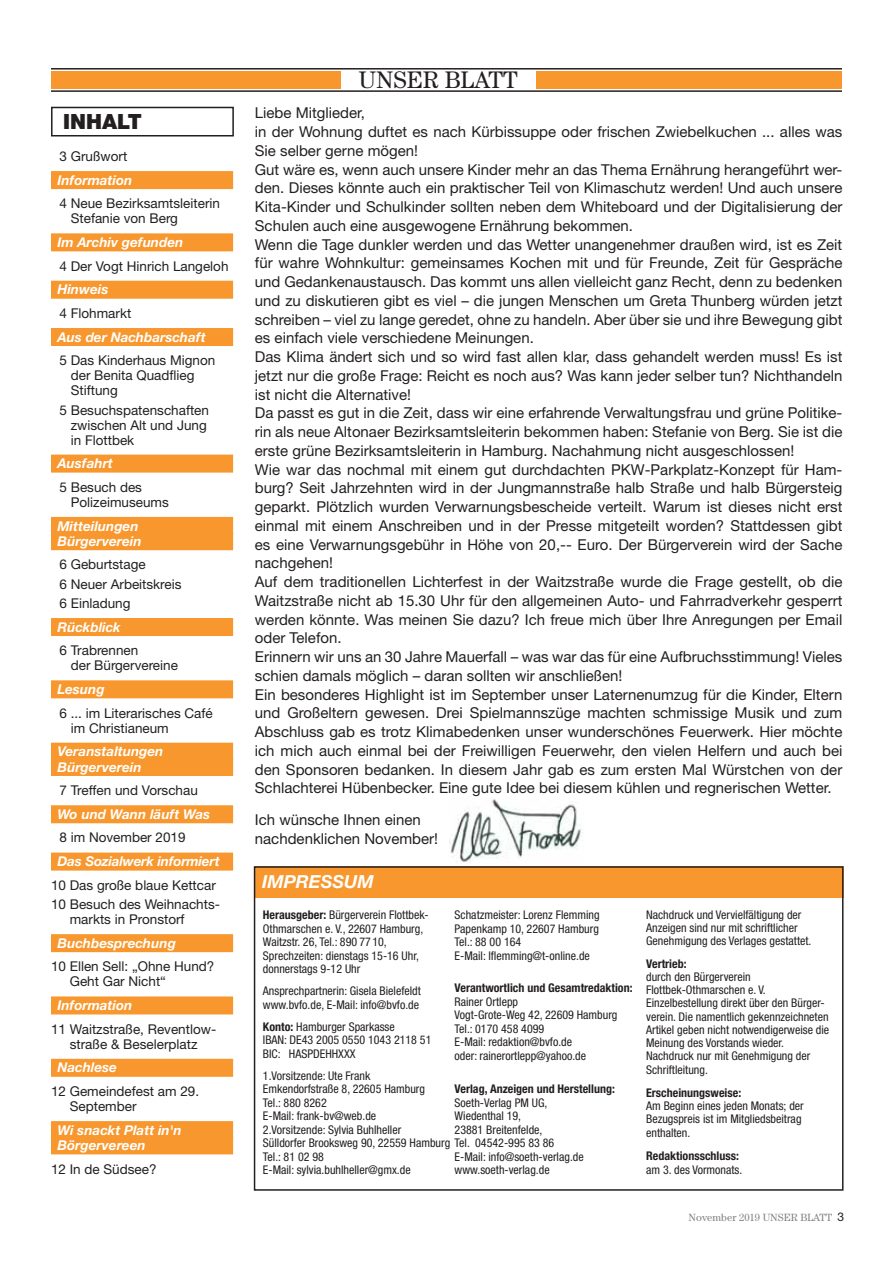
<style>
.page{position:relative;width:893px;height:1263px;background:#fff}
.page>*{position:absolute;margin:0;border:0;box-sizing:border-box;transform-origin:0 0}
.t1{font:24px "Century Std";color:#231f20}
.t2{font:900 21px "Helvetica Neue LT Std";color:#231f20}
.t3{font:italic 700 18px "Helvetica Neue LT Std";color:#fff}
.t4{font:15px/18.8px "Helvetica Neue LT Std";color:#231f20}
.t5{font:13.5px/15px "Helvetica Neue LT Std";color:#231f20}
.t6{font:italic 700 13.5px/15.3px "Helvetica Neue LT Std";color:#fff}
.t7{font:condensed 12px/13.5px "Helvetica Neue LT Std";color:#231f20}
.t8{font:700 condensed 12px "Helvetica Neue LT Std";color:#231f20}
.t9{font:10.5px "Century Std";color:#808285}
.s1{font-weight:700}
.s2{font-family:"Helvetica Neue LT Std";font-size:12px;color:#231f20}
</style>
<div class="page">
<div style="left:51px;top:72px;width:791px;height:17px;background:#f7972d"></div>
<hr style="left:51px;top:68px;width:791px;height:2px;background:#231f20">
<hr style="left:51px;top:90px;width:791px;height:2px;background:#231f20">
<div style="left:341px;top:71px;width:195px;height:19px;background:#fff"></div>
<div style="left:51px;top:107px;width:183px;height:29px;border:2px solid #231f20"></div>
<div style="left:254px;top:866px;width:589px;height:32px;background:#f7972d"></div>
<div style="left:254px;top:866px;width:589px;height:325px;border:2px solid #231f20"></div>
<img style="left:449px;top:799px;width:134px;height:63px">
<div style="left:51px;top:171px;width:182px;height:18px;background:#f7972d"></div>
<div style="left:51px;top:233px;width:182px;height:18px;background:#f7972d"></div>
<div style="left:51px;top:281px;width:182px;height:18px;background:#f7972d"></div>
<div style="left:51px;top:328px;width:182px;height:18px;background:#f7972d"></div>
<div style="left:51px;top:455px;width:182px;height:18px;background:#f7972d"></div>
<div style="left:51px;top:517px;width:182px;height:18px;background:#f7972d"></div>
<div style="left:51px;top:532px;width:182px;height:18px;background:#f7972d"></div>
<div style="left:51px;top:618px;width:182px;height:18px;background:#f7972d"></div>
<div style="left:51px;top:680px;width:182px;height:18px;background:#f7972d"></div>
<div style="left:51px;top:743px;width:182px;height:18px;background:#f7972d"></div>
<div style="left:51px;top:758px;width:182px;height:18px;background:#f7972d"></div>
<div style="left:51px;top:805px;width:182px;height:18px;background:#f7972d"></div>
<div style="left:51px;top:852px;width:182px;height:18px;background:#f7972d"></div>
<div style="left:51px;top:934px;width:182px;height:18px;background:#f7972d"></div>
<div style="left:51px;top:996px;width:182px;height:18px;background:#f7972d"></div>
<div style="left:51px;top:1059px;width:182px;height:18px;background:#f7972d"></div>
<div style="left:51px;top:1121px;width:182px;height:18px;background:#f7972d"></div>
<div style="left:51px;top:1136px;width:182px;height:18px;background:#f7972d"></div>
<h2 class="t2" style="left:63px;top:109px;width:80px">INHALT</h2>
<p class="t5" style="left:60px;top:149px;width:69px">3 Grußwort</p>
<p class="t6" style="left:57px;top:172px;width:76px">Information</p>
<p class="t5" style="left:71px;top:196px;width:151px;text-indent:-11px">4 Neue Bezirksamtsleiterin<br>Stefanie von Berg</p>
<p class="t6" style="left:57px;top:234px;width:127px">Im Archiv gefunden</p>
<p class="t5" style="left:60px;top:258px;width:171px">4 Der Vogt Hinrich Langeloh</p>
<p class="t6" style="left:57px;top:282px;width:53px">Hinweis</p>
<p class="t5" style="left:60px;top:305px;width:73px">4 Flohmarkt</p>
<p class="t6" style="left:57px;top:329px;width:150px">Aus der Nachbarschaft</p>
<p class="t5" style="left:71px;top:353px;width:146px;text-indent:-11px">5 Das Kinderhaus Mignon der Benita Quadflieg<br>Stiftung</p>
<p class="t5" style="left:71px;top:402px;width:140px;text-indent:-11px">5 Besuchspatenschaften zwischen Alt und Jung in Flottbek</p>
<p class="t6" style="left:57px;top:455px;width:57px">Ausfahrt</p>
<p class="t5" style="left:71px;top:479px;width:100px;text-indent:-11px">5 Besuch des<br>Polizeimuseums</p>
<p class="t6" style="left:57px;top:518px;width:86px">Mitteilungen<br>Bürgerverein</p>
<p class="t5" style="left:60px;top:555px;width:124px;line-height:19.2px">6 Geburtstage<br>6 Neuer Arbeitskreis<br>6 Einladung</p>
<p class="t6" style="left:57px;top:619px;width:65px">Rückblick</p>
<p class="t5" style="left:71px;top:643px;width:109px;text-indent:-11px">6 Trabrennen<br>der Bürgervereine</p>
<p class="t6" style="left:57px;top:681px;width:49px">Lesung</p>
<p class="t5" style="left:71px;top:705px;width:144px;text-indent:-11px">6 ... im Literarisches Café im Christianeum</p>
<p class="t6" style="left:57px;top:744px;width:108px">Veranstaltungen<br>Bürgerverein</p>
<p class="t5" style="left:60px;top:783px;width:140px">7 Treffen und Vorschau</p>
<p class="t6" style="left:57px;top:806px;width:154px">Wo und Wann läuft Was</p>
<p class="t5" style="left:60px;top:830px;width:128px">8 im November 2019</p>
<p class="t6" style="left:57px;top:853px;width:164px">Das Sozialwerk informiert</p>
<p class="t5" style="left:51px;top:875px;width:171px;line-height:19.2px">10 Das große blaue Kettcar<br>10 Besuch des Weihnachts-</p>
<p class="t5" style="left:70px;top:911px;width:116px">markts in Pronstorf</p>
<p class="t6" style="left:57px;top:935px;width:120px">Buchbesprechung</p>
<p class="t5" style="left:70px;top:959px;width:146px;text-indent:-19px">10 Ellen Sell: „Ohne Hund?<br>Geht Gar Nicht“</p>
<p class="t6" style="left:57px;top:997px;width:76px">Information</p>
<p class="t5" style="left:51px;top:1021px;width:167px;text-align:center">11 Waitzstraße, Reventlow&shy;straße &amp; Beselerplatz</p>
<p class="t6" style="left:57px;top:1060px;width:61px">Nachlese</p>
<p class="t5" style="left:70px;top:1083px;width:131px;text-indent:-19px">12 Gemeindefest am 29.<br>September</p>
<p class="t6" style="left:57px;top:1122px;width:126px">Wi snackt Platt in'n<br>Börgervereen</p>
<p class="t5" style="left:51px;top:1161px;width:107px">12 In de Südsee?</p>
<h1 class="t1" style="left:359px;top:65px;width:160px">UNSER BLATT</h1>
<p class="t4" style="left:255px;top:103px;width:589px">Liebe Mitglieder,<br>in der Wohnung duftet es nach Kürbissuppe oder frischen Zwiebelkuchen ... alles was Sie selber gerne mögen!<br>Gut wäre es, wenn auch unsere Kinder mehr an das Thema Ernährung herangeführt wer&shy;den. Dieses könnte auch ein praktischer Teil von Klimaschutz werden! Und auch unsere Kita-Kinder und Schulkinder sollten neben dem Whiteboard und der Digitalisierung der Schulen auch eine ausgewogene Ernährung bekommen.<br>Wenn die Tage dunkler werden und das Wetter unangenehmer draußen wird, ist es Zeit für wahre Wohnkultur: gemeinsames Kochen mit und für Freunde, Zeit für Gespräche und Gedankenaustausch. Das kommt uns allen vielleicht ganz Recht, denn zu bedenken und zu diskutieren gibt es viel – die jungen Menschen um Greta Thunberg würden jetzt schreiben – viel zu lange geredet, ohne zu handeln. Aber über sie und ihre Bewegung gibt es einfach viele verschiedene Meinungen.<br>Das Klima ändert sich und so wird fast allen klar, dass gehandelt werden muss! Es ist jetzt nur die große Frage: Reicht es noch aus? Was kann jeder selber tun? Nichthandeln ist nicht die Alternative!<br>Da passt es gut in die Zeit, dass wir eine erfahrende Verwaltungsfrau und grüne Politike&shy;rin als neue Altonaer Bezirksamtsleiterin bekommen haben: Stefanie von Berg. Sie ist die erste grüne Bezirksamtsleiterin in Hamburg. Nachahmung nicht ausgeschlossen!<br>Wie war das nochmal mit einem gut durchdachten PKW-Parkplatz-Konzept für Ham&shy;burg? Seit Jahrzehnten wird in der Jungmannstraße halb Straße und halb Bürgersteig geparkt. Plötzlich wurden Verwarnungsbescheide verteilt. Warum ist dieses nicht erst einmal mit einem Anschreiben und in der Presse mitgeteilt worden? Stattdessen gibt es eine Verwarnungsgebühr in Höhe von 20,-- Euro. Der Bürgerverein wird der Sache nachgehen!<br>Auf dem traditionellen Lichterfest in der Waitzstraße wurde die Frage gestellt, ob die Waitzstraße nicht ab 15.30 Uhr für den allgemeinen Auto- und Fahrradverkehr gesperrt werden könnte. Was meinen Sie dazu? Ich freue mich über Ihre Anregungen per Email oder Telefon.<br>Erinnern wir uns an 30 Jahre Mauerfall – was war das für eine Aufbruchsstimmung! Vieles schien damals möglich – daran sollten wir anschließen!<br>Ein besonderes Highlight ist im September unser Laternenumzug für die Kinder, Eltern und Großeltern gewesen. Drei Spielmannszüge machten schmissige Musik und zum Abschluss gab es trotz Klimabedenken unser wunderschönes Feuerwerk. Hier möchte ich mich auch einmal bei der Freiwilligen Feuerwehr, den vielen Helfern und auch bei den Sponsoren bedanken. In diesem Jahr gab es zum ersten Mal Würstchen von der Schlachterei Hübenbecker. Eine gute Idee bei diesem kühlen und regnerischen Wetter.</p>
<p class="t4" style="left:255px;top:810px;width:185px">Ich wünsche Ihnen einen nachdenklichen November!</p>
<p class="t3" style="left:262px;top:871px;width:113px">IMPRESSUM</p>
<p class="t7" style="left:263px;top:908px;width:167px"><span class="s1">Herausgeber:</span> Bürgerverein Flottbek-<br>Othmarschen e. V., 22607 Hamburg,<br>Waitzstr. 26, Tel.: 890 77 10,<br>Sprechzeiten: dienstags 15-16 Uhr, donnerstags 9-12 Uhr</p>
<p class="t7" style="left:263px;top:984px;width:159px">Ansprechpartnerin: Gisela Bielefeldt www.bvfo.de, E-Mail: info@bvfo.de</p>
<p class="t7" style="left:263px;top:1019px;width:170px"><span class="s1">Konto:</span> Hamburger Sparkasse<br>IBAN: DE43 2005 0550 1043 2118 51<br>BIC: HASPDEHHXXX</p>
<p class="t7" style="left:263px;top:1068px;width:293px">1.Vorsitzende: Ute Frank<br>Emkendorfstraße 8, 22605 Hamburg<br>Tel.: 880 8262<br>E-Mail: frank-bv@web.de<br>2.Vorsitzende: Sylvia Buhlheller<br>Sülldorfer Brooksweg 90, 22559 Hamburg Tel. 04542-995 83 86<br>Tel.: 81 02 98<br>E-Mail: sylvia.buhlheller@gmx.de</p>
<p class="t7" style="left:455px;top:908px;width:147px">Schatzmeister: Lorenz Flemming<br>Papenkamp 10, 22607 Hamburg<br>Tel.: 88 00 164<br>E-Mail: lflemming@t-online.de</p>
<p class="t8" style="left:455px;top:980px;width:180px">Verantwortlich und Gesamtredaktion:</p>
<p class="t7" style="left:455px;top:994px;width:164px">Rainer Ortlepp<br>Vogt-Grote-Weg 42, 22609 Hamburg<br>Tel.: 0170 458 4099<br>E-Mail: redaktion@bvfo.de<br>oder: rainerortlepp@yahoo.de</p>
<p class="t8" style="left:455px;top:1082px;width:162px">Verlag, Anzeigen und Herstellung:</p>
<p class="t7" style="left:455px;top:1096px;width:94px">Soeth-Verlag PM UG,<br>Wiedenthal 19,<br>23881 Breitenfelde,</p>
<p class="t7" style="left:455px;top:1150px;width:131px">E-Mail: info@soeth-verlag.de www.soeth-verlag.de</p>
<p class="t7" style="left:646px;top:908px;width:167px">Nachdruck und Vervielfältigung der<br>Anzeigen sind nur mit schriftlicher<br>Genehmigung des Verlages gestattet.</p>
<p class="t8" style="left:646px;top:956px;width:42px">Vertrieb:</p>
<p class="t7" style="left:646px;top:970px;width:185px">durch den Bürgerverein<br>Flottbek-Othmarschen e. V.<br>Einzelbestellung direkt über den Bürger&shy;verein. Die namentlich gekennzeichneten<br>Artikel geben nicht notwendigerweise die<br>Meinung des Vorstands wieder.<br>Nachdruck nur mit Genehmigung der<br>Schriftleitung.</p>
<p class="t8" style="left:646px;top:1085px;width:97px">Erscheinungsweise:</p>
<p class="t7" style="left:646px;top:1099px;width:159px">Am Beginn eines jeden Monats; der<br>Bezugspreis ist im Mitgliedsbeitrag enthalten.</p>
<p class="t8" style="left:646px;top:1149px;width:94px">Redaktionsschluss:</p>
<p class="t7" style="left:646px;top:1163px;width:98px">am 3. des Vormonats.</p>
<p class="t9" style="left:689px;top:1211px;width:157px">November 2019 UNSER BLATT <span class="s2">3</span></p>
</div>
